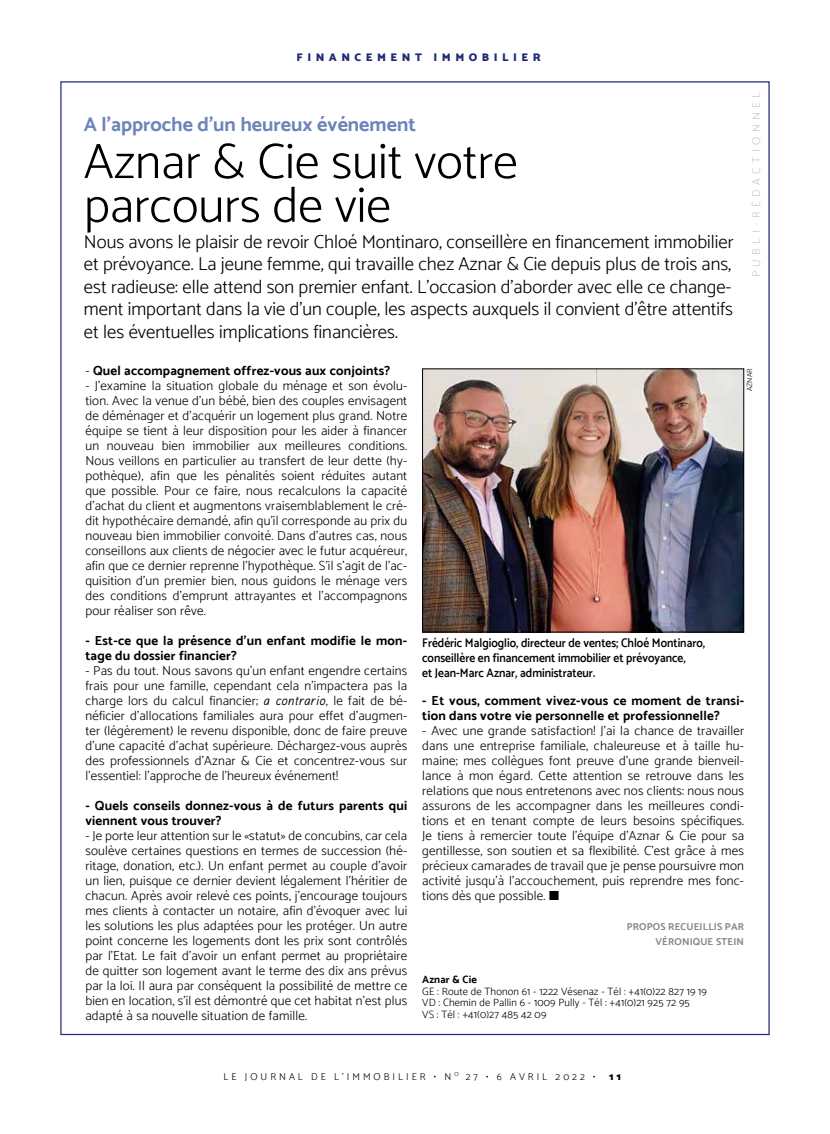
<style>
.page{position:relative;width:830px;height:1134px;background:#fff}
.page>*{position:absolute;margin:0;border:0;box-sizing:border-box;transform-origin:0 0}
.t1{font:300 50px/43.8px "Catamaran";color:#000}
.t2{font:700 20px "Catamaran";color:#6c85ba}
.t3{font:300 18.75px/22.5px "Catamaran";color:#000}
.t4{font:300 13.12px/15px "Catamaran";letter-spacing:.015em;color:#000;text-align:justify}
.t5{font:700 13.12px/15px "Catamaran";letter-spacing:.015em;color:#000}
.t6{font:600 12.5px/15px "Catamaran";color:#000;scale:.92 1}
.t7{font:900 11.25px "Catamaran";letter-spacing:.4em;color:#232c77}
.t8{font:300 11.25px "Catamaran";letter-spacing:.4em;color:#c8c8c8}
.t9{font:300 10.62px/11.9px "Catamaran";letter-spacing:.015em;color:#000}
.t10{font:700 10.62px "Catamaran";letter-spacing:.015em;color:#000}
.t11{font:300 10px "Catamaran";letter-spacing:.3em;color:#000}
.t12{font:700 10px/15px "Catamaran";letter-spacing:.015em;color:#878787;text-align:right}
.t13{font:900 10px "Catamaran";color:#000}
.t14{font:300 7.5px "Catamaran";letter-spacing:.01em;color:#000}
.s1{font-weight:300}
.s2{font-family:"Aaux Pro";font-weight:400;font-style:italic}
</style>
<div class="page">
<img style="left:424px;top:371px;width:317px;height:259px">
<div style="left:422px;top:369px;width:321px;height:263px;border:1px solid #000"></div>
<p class="t7" style="left:296px;top:51px;width:245px">FINANCEMENT IMMOBILIER</p>
<h2 class="t2" style="left:84px;top:112px;width:333px">A l’approche d’un heureux événement</h2>
<h1 class="t1" style="left:84px;top:139px;width:435px">Aznar &amp; Cie suit votre parcours de vie</h1>
<p class="t3" style="left:84px;top:230px;width:650px">Nous avons le plaisir de revoir Chloé Montinaro, conseillère en financement immobilier et prévoyance. La jeune femme, qui travaille chez Aznar &amp; Cie depuis plus de trois ans, est radieuse: elle attend son premier enfant. L’occasion d’aborder avec elle ce change&shy;ment important dans la vie d’un couple, les aspects auxquels il convient d’être attentifs et les éventuelles implications financières.</p>
<p class="t8" style="left:749px;top:277px;width:187px;rotate:-90deg">PUBLI-RÉDACTIONNEL</p>
<p class="t5" style="left:85px;top:363px;width:306px"><span class="s1">-</span> Quel accompagnement offrez-vous aux conjoints?</p>
<p class="t4" style="left:85px;top:378px;width:323px">- J’examine la situation globale du ménage et son évolu&shy;tion. Avec la venue d’un bébé, bien des couples envisagent de déménager et d’acquérir un logement plus grand. Notre équipe se tient à leur disposition pour les aider à financer un nouveau bien immobilier aux meilleures conditions.<br>Nous veillons en particulier au transfert de leur dette (hy&shy;pothèque), afin que les pénalités soient réduites autant que possible. Pour ce faire, nous recalculons la capacité d’achat du client et augmentons vraisemblablement le cré&shy;dit hypothécaire demandé, afin qu’il corresponde au prix du nouveau bien immobilier convoité. Dans d’autres cas, nous conseillons aux clients de négocier avec le futur acquéreur, afin que ce dernier reprenne l’hypothèque. S’il s’agit de l’ac&shy;quisition d’un premier bien, nous guidons le ménage vers des conditions d’emprunt attrayantes et l’accompagnons pour réaliser son rêve.</p>
<p class="t5" style="left:85px;top:633px;width:323px">- Est-ce que la présence d’un enfant modifie le mon&shy;tage du dossier financier?</p>
<p class="t4" style="left:85px;top:663px;width:323px">- Pas du tout. Nous savons qu’un enfant engendre certains frais pour une famille, cependant cela n’impactera pas la charge lors du calcul financier; <span class="s2">a contrario</span>, le fait de bé&shy;néficier d’allocations familiales aura pour effet d’augmen&shy;ter (légèrement) le revenu disponible, donc de faire preuve d’une capacité d’achat supérieure. Déchargez-vous auprès des professionnels d’Aznar &amp; Cie et concentrez-vous sur l’essentiel: l’approche de l’heureux événement!</p>
<p class="t5" style="left:85px;top:798px;width:323px">- Quels conseils donnez-vous à de futurs parents qui viennent vous trouver?</p>
<p class="t4" style="left:85px;top:828px;width:323px">- Je porte leur attention sur le «statut» de concubins, car cela soulève certaines questions en termes de succession (hé&shy;ritage, donation, etc.). Un enfant permet au couple d’avoir un lien, puisque ce dernier devient légalement l’héritier de chacun. Après avoir relevé ces points, j’encourage toujours mes clients à contacter un notaire, afin d’évoquer avec lui les solutions les plus adaptées pour les protéger. Un autre point concerne les logements dont les prix sont contrôlés par l’Etat. Le fait d’avoir un enfant permet au propriétaire de quitter son logement avant le terme des dix ans prévus par la loi. Il aura par conséquent la possibilité de mettre ce bien en location, s’il est démontré que cet habitat n’est plus adapté à sa nouvelle situation de famille.</p>
<p class="t14" style="left:744px;top:391px;width:24px;rotate:-90deg">AZNAR</p>
<p class="t6" style="left:422px;top:635px;width:309px">Frédéric Malgioglio, directeur de ventes; Chloé Montinaro, conseillère en financement immobilier et prévoyance,<br>et Jean-Marc Aznar, administrateur.</p>
<p class="t5" style="left:422px;top:693px;width:323px">- Et vous, comment vivez-vous ce moment de transi&shy;tion dans votre vie personnelle et professionnelle?</p>
<p class="t4" style="left:422px;top:723px;width:323px">- Avec une grande satisfaction! J’ai la chance de travailler dans une entreprise familiale, chaleureuse et à taille hu&shy;maine; mes collègues font preuve d’une grande bienveil&shy;lance à mon égard. Cette attention se retrouve dans les relations que nous entretenons avec nos clients: nous nous assurons de les accompagner dans les meilleures condi&shy;tions et en tenant compte de leurs besoins spécifiques.<br>Je tiens à remercier toute l’équipe d’Aznar &amp; Cie pour sa gentillesse, son soutien et sa flexibilité. C’est grâce à mes précieux camarades de travail que je pense poursuivre mon activité jusqu’à l’accouchement, puis reprendre mes fonc&shy;tions dès que possible. ■</p>
<p class="t12" style="left:626px;top:919px;width:119px">PROPOS RECUEILLIS PAR<br>VÉRONIQUE STEIN</p>
<p class="t10" style="left:422px;top:973px;width:56px">Aznar &amp; Cie</p>
<p class="t9" style="left:422px;top:985px;width:286px">GE : Route de Thonon 61 - 1222 Vésenaz - Tél : +41(0)22 827 19 19<br>VD : Chemin de Pallin 6 - 1009 Pully - Tél : +41(0)21 925 72 95<br>VS : Tél : +41(0)27 485 42 09</p>
<p class="t11" style="left:223px;top:1070px;width:373px">LE JOURNAL DE L’IMMOBILIER • N <sup>O</sup> 27 • 6 AVRIL 2022 •</p>
<p class="t13" style="left:608px;top:1070px;width:13px">1 1</p>
</div>
